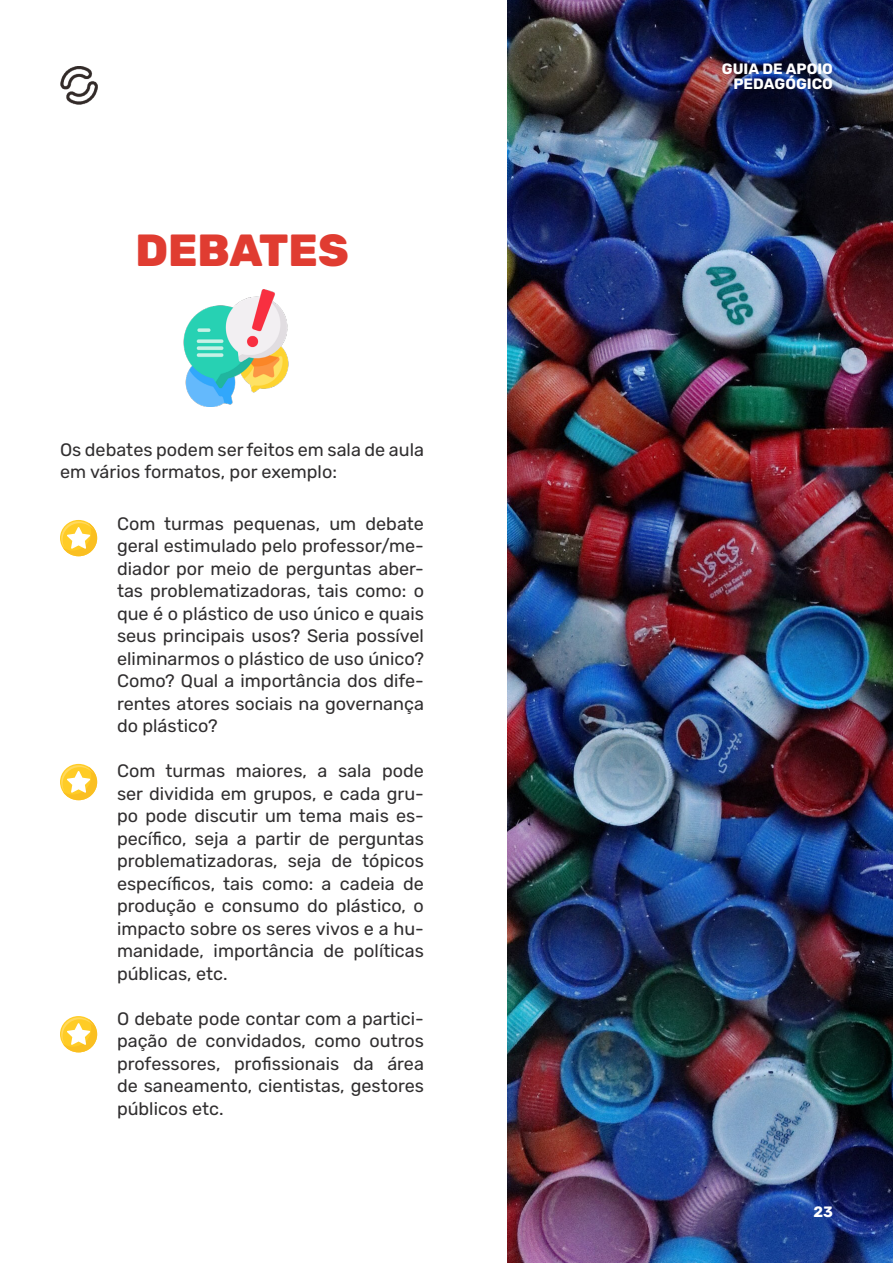
<style>
.page{position:relative;width:893px;height:1263px;background:#fff}
.page>*{position:absolute;margin:0;border:0;box-sizing:border-box;transform-origin:0 0}
.t1{font:800 45px "Rubik";color:#e03c31}
.t2{font:18px/22.5px "Rubik";color:#312f30;text-align:justify}
.t3{font:700 15px "Rubik";color:#fff}
</style>
<div class="page">
<img style="left:508px;top:0;width:385px;height:1263px">
<img style="left:60px;top:67px;width:38px;height:38px">
<svg style="left:60px;top:520px;width:37px;height:36px"></svg>
<svg style="left:61px;top:521px;width:36px;height:35px"></svg>
<svg style="left:60px;top:764px;width:37px;height:36px"></svg>
<svg style="left:61px;top:765px;width:36px;height:35px"></svg>
<svg style="left:60px;top:1016px;width:37px;height:36px"></svg>
<svg style="left:61px;top:1017px;width:36px;height:35px"></svg>
<img style="left:183px;top:289px;width:106px;height:117px">
<p class="t1" style="left:135px;top:225px;width:215px">DEBATES</p>
<p class="t2" style="left:60px;top:439px;width:365px">Os debates podem ser feitos em sala de aula em vários formatos, por exemplo:</p>
<p class="t2" style="left:117px;top:513px;width:308px">Com turmas pequenas, um debate geral estimulado pelo professor/me&shy;diador por meio de perguntas aber&shy;tas problematizadoras, tais como: o que é o plástico de uso único e quais seus principais usos? Seria possível eliminarmos o plástico de uso único?<br>Como? Qual a importância dos dife&shy;rentes atores sociais na governança do plástico?</p>
<p class="t2" style="left:117px;top:760px;width:308px">Com turmas maiores, a sala pode ser dividida em grupos, e cada gru&shy;po pode discutir um tema mais es&shy;pecífico, seja a partir de perguntas problematizadoras, seja de tópicos específicos, tais como: a cadeia de produção e consumo do plástico, o impacto sobre os seres vivos e a hu&shy;manidade, importância de políticas públicas, etc.</p>
<p class="t2" style="left:117px;top:1008px;width:308px">O debate pode contar com a partici&shy;pação de convidados, como outros professores, profissionais da área de saneamento, cientistas, gestores públicos etc.</p>
<p class="t3" style="left:722px;top:60px;width:113px">GUIA DE APOIO</p>
<p class="t3" style="left:733px;top:75px;width:101px">PEDAGÓGICO</p>
<p class="t3" style="left:813px;top:1203px;width:21px">23</p>
</div>
